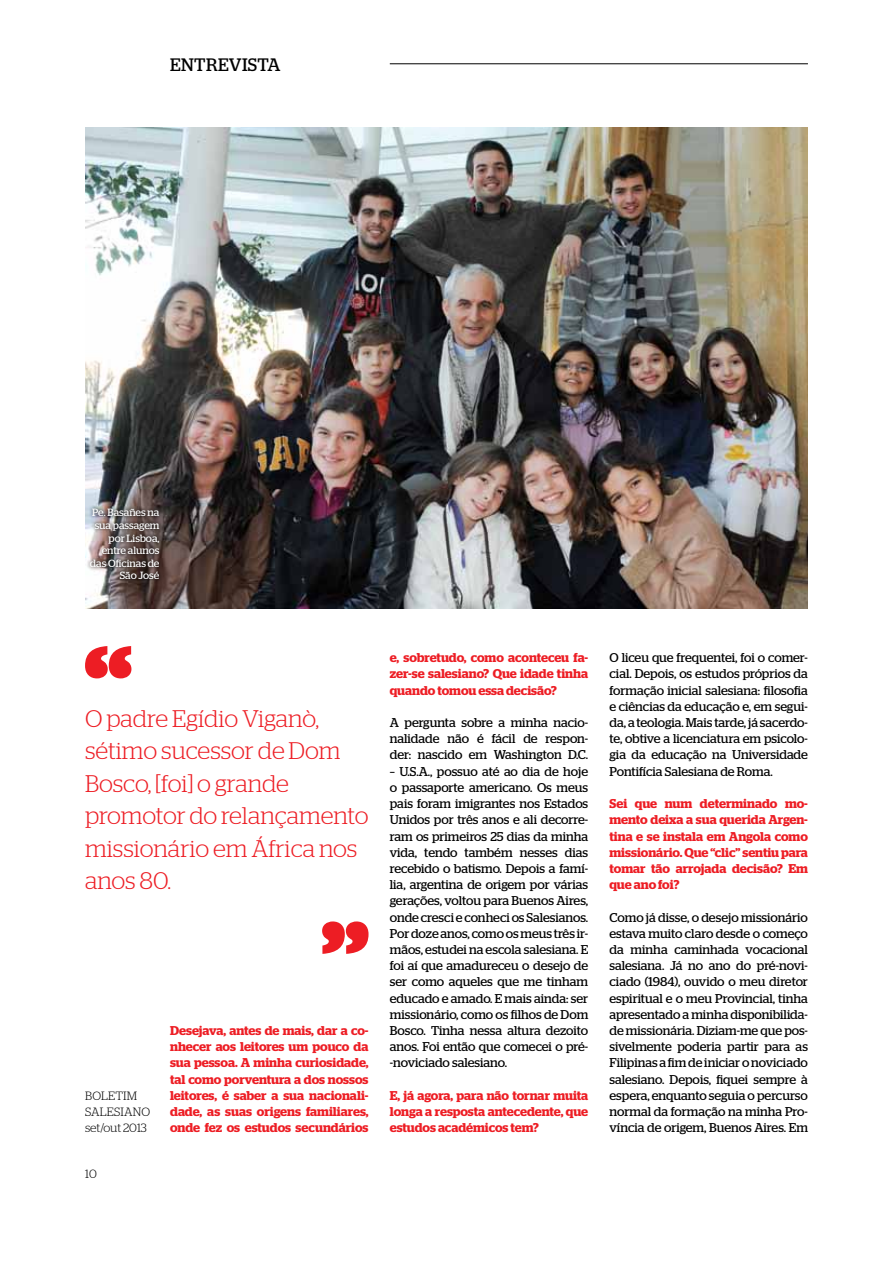
<style>
.page{position:relative;width:893px;height:1263px;background:#fff}
.page>*{position:absolute;margin:0;border:0;box-sizing:border-box;transform-origin:0 0}
.t1{font:300 24px/32.4px "Stag";color:#ed1d24}
.t2{font:18px "Stag";color:#000}
.t3{font:12.75px/16.2px "Stag";color:#000;text-align:justify}
.t4{font:600 12.75px/16.2px "Stag";color:#ed1d24;text-align:justify}
.t5{font:300 12px/16.2px "Stag";letter-spacing:.02em;color:#000}
.t6{font:10.5px/12.6px "Stag";color:#fff;text-align:right}
</style>
<div class="page">
<hr style="left:390px;top:63px;width:418px;height:1px;background:#000">
<svg style="left:322px;top:921px;width:47px;height:33px"></svg>
<svg style="left:85px;top:646px;width:46px;height:32px"></svg>
<img style="left:85px;top:128px;width:723px;height:480px">
<img style="left:86px;top:505px;width:78px;height:78px">
<h2 class="t2" style="left:170px;top:54px;width:23px">Entrevista</h2>
<p class="t6" style="left:90px;top:506px;width:71px">Pe. Basañes na sua passagem por Lisboa, entre alunos das Oficinas de<br>São José</p>
<h1 class="t1" style="left:85px;top:702px;width:285px">O padre Egídio Viganò, sétimo sucessor de Dom<br>Bosco, [foi] o grande promotor do relançamento missionário em África nos anos 80.</h1>
<p class="t5" style="left:85px;top:1087px;width:67px">Boletim<br>Salesiano set/out 2013</p>
<p class="t5" style="left:85px;top:1165px;width:13px">10</p>
<p class="t4" style="left:170px;top:1022px;width:200px">Desejava, antes de mais, dar a co&shy;nhecer aos leitores um pouco da sua pessoa. A minha curiosidade, tal como porventura a dos nossos leitores, é saber a sua nacionali&shy;dade, as suas origens familiares, onde fez os estudos secundários</p>
<p class="t4" style="left:390px;top:650px;width:200px">e, sobretudo, como aconteceu fa&shy;zer-se salesiano? Que idade tinha quando tomou essa decisão?</p>
<p class="t3" style="left:390px;top:714px;width:200px">A pergunta sobre a minha nacio&shy;nalidade não é fácil de respon&shy;der: nascido em Washington D.C.</p>
<p class="t3" style="left:390px;top:763px;width:200px">– U.S.A., possuo até ao dia de hoje o passaporte americano. Os meus pais foram imigrantes nos Estados Unidos por três anos e ali decorre&shy;ram os primeiros 25 dias da minha vida, tendo também nesses dias recebido o batismo. Depois a famí&shy;lia, argentina de origem por várias gerações, voltou para Buenos Aires, onde cresci e conheci os Salesianos.<br>Por doze anos, como os meus três ir&shy;mãos, estudei na escola salesiana. E foi aí que amadureceu o desejo de ser como aqueles que me tinham educado e amado. E mais ainda: ser missionário, como os filhos de Dom Bosco. Tinha nessa altura dezoito anos. Foi então que comecei o pré--noviciado salesiano.</p>
<p class="t4" style="left:390px;top:1087px;width:200px">E, já agora, para não tornar muita longa a resposta antecedente, que estudos académicos tem?</p>
<p class="t3" style="left:609px;top:649px;width:200px">O liceu que frequentei, foi o comer&shy;cial. Depois, os estudos próprios da formação inicial salesiana: filosofia e ciências da educação e, em segui&shy;da, a teologia. Mais tarde, já sacerdo&shy;te, obtive a licenciatura em psicolo&shy;gia da educação na Universidade Pontifícia Salesiana de Roma.</p>
<p class="t4" style="left:609px;top:795px;width:200px">Sei que num determinado mo&shy;mento deixa a sua querida Argen&shy;tina e se instala em Angola como missionário. Que “clic” sentiu para tomar tão arrojada decisão? Em que ano foi?</p>
<p class="t3" style="left:609px;top:909px;width:200px">Como já disse, o desejo missionário estava muito claro desde o começo da minha caminhada vocacional salesiana. Já no ano do pré-novi&shy;ciado (1984), ouvido o meu diretor espiritual e o meu Provincial, tinha apresentado a minha disponibilida&shy;de missionária. Diziam-me que pos&shy;sivelmente poderia partir para as Filipinas a fim de iniciar o noviciado salesiano. Depois, fiquei sempre à espera, enquanto seguia o percurso normal da formação na minha Pro&shy;víncia de origem, Buenos Aires. Em</p>
</div>
